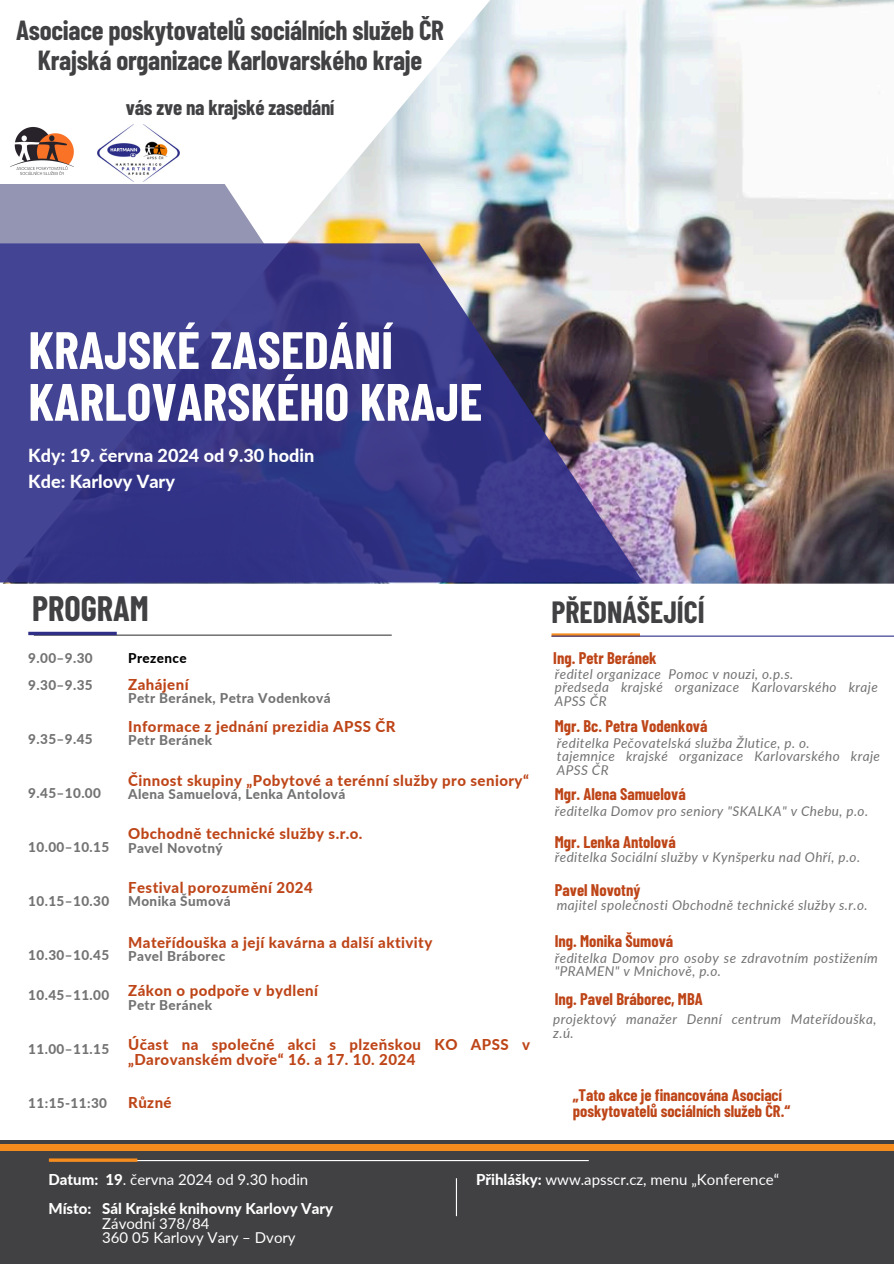
<style>
.page{position:relative;width:894px;height:1264px;background:#fff}
.page>*{position:absolute;margin:0;border:0;box-sizing:border-box;transform-origin:0 0}
.t1{font:700 52.5px/51.8px "Barlow Condensed";color:#fff}
.t2{font:700 34.5px "Barlow Condensed";color:#414042}
.t3{font:700 30px "Barlow Condensed";color:#414042}
.t4{font:700 27px/29.2px "Barlow Condensed";letter-spacing:-.01em;color:#414042;text-align:center}
.t5{font:700 21px "Barlow Condensed";letter-spacing:-.01em;color:#414042}
.t6{font:800 18px/25.8px "Lato";color:#fff}
.t7{font:700 16.5px "Barlow Condensed";color:#be4518}
.t8{font:700 16.35px/15.6px "Barlow Condensed";color:#be4518}
.t9{font:800 15px/14.4px "Lato";letter-spacing:.03em;color:#be4518}
.t10{font:15px "Lato";color:#fff}
.t11{font:800 15px "Lato";color:#fff}
.t12{font:italic 13.5px/13.5px "Lato";letter-spacing:.03em;color:#737373}
.t13{font:800 13.5px "Lato";letter-spacing:.03em;color:#737373}
.t14{font:800 13.5px "Lato";letter-spacing:.03em;color:#000}
.s1{font-weight:800}
</style>
<div class="page">
<img style="left:3px;top:0;width:890px;height:583px">
<svg style="left:0;top:184px;width:264px;height:59px;background:#9b9bb8"></svg>
<svg style="left:0;top:243px;width:642px;height:339px;background:#48468a"></svg>
<div style="left:0;top:1139px;width:893px;height:124px;background:#414042"></div>
<div style="left:0;top:1143px;width:893px;height:7px;background:#f68b1e"></div>
<hr style="left:34px;top:634px;width:357px;height:1px;background:#414042">
<svg style="left:28px;top:631px;width:89px;height:4px"></svg>
<hr style="left:51px;top:1159px;width:537px;height:2px;background:#fff">
<hr style="left:49px;top:1158px;width:88px;height:3px;background:#f68b1e">
<hr style="left:456px;top:1178px;width:1px;height:38px;background:#fff">
<img style="left:3px;top:119px;width:78px;height:63px">
<hr style="left:551px;top:633px;width:88px;height:3px;background:#f68b1e">
<hr style="left:551px;top:635px;width:342px;height:1px;background:#2f2f88">
<img style="left:97px;top:124px;width:82px;height:58px">
<h6 class="t4" style="left:16px;top:15px;width:429px">Asociace poskytovatelů sociálních služeb ČR<br>Krajská organizace Karlovarského kraje</h6>
<p class="t5" style="left:126px;top:94px;width:210px">vás zve na krajské zasedání</p>
<h3 class="t1" style="left:28px;top:322px;width:455px">KRAJSKÉ ZASEDÁNÍ<br>KARLOVARSKÉHO KRAJE</h3>
<h2 class="t6" style="left:28px;top:442px;width:287px">Kdy: 19. června 2024 od 9.30 hodin<br>Kde: Karlovy Vary</h2>
<p class="t2" style="left:32px;top:586px;width:118px">PROGRAM</p>
<p class="t3" style="left:551px;top:592px;width:155px">PŘEDNÁŠEJÍCÍ</p>
<p class="t13" style="left:28px;top:649px;width:66px">9.00–9.30</p>
<p class="t13" style="left:28px;top:676px;width:66px">9.30–9.35</p>
<p class="t7" style="left:553px;top:647px;width:105px">Ing. Petr Beránek</p>
<h6 class="t12" style="left:554px;top:667px;width:240px">ředitel organizace Pomoc v nouzi, o.p.s.</h6>
<p class="t12" style="left:554px;top:680px;width:324px">předseda krajské organizace Karlovarského kraje<br>APSS ČR</p>
<p class="t14" style="left:128px;top:649px;width:60px">Prezence</p>
<p class="t9" style="left:128px;top:677px;width:62px">Zahájení</p>
<p class="t13" style="left:128px;top:689px;width:204px">Petr Beránek, Petra Vodenková</p>
<p class="t9" style="left:128px;top:719px;width:269px">Informace z jednání prezidia APSS ČR</p>
<p class="t13" style="left:128px;top:731px;width:85px">Petr Beránek</p>
<p class="t9" style="left:128px;top:772px;width:402px">Činnost skupiny „Pobytové a terénní služby pro seniory“</p>
<p class="t13" style="left:128px;top:785px;width:219px">Alena Samuelová, Lenka Antolová</p>
<p class="t9" style="left:128px;top:826px;width:236px">Obchodně technické služby s.r.o.</p>
<p class="t13" style="left:128px;top:839px;width:96px">Pavel Novotný</p>
<p class="t9" style="left:128px;top:880px;width:186px">Festival porozumění 2024</p>
<p class="t13" style="left:128px;top:893px;width:104px">Monika Šumová</p>
<p class="t9" style="left:128px;top:935px;width:306px">Mateřídouška a její kavárna a další aktivity</p>
<p class="t13" style="left:128px;top:948px;width:99px">Pavel Bráborec</p>
<p class="t9" style="left:128px;top:983px;width:191px">Zákon o podpoře v bydlení</p>
<h6 class="t13" style="left:128px;top:996px;width:85px">Petr Beránek</h6>
<p class="t9" style="left:128px;top:1037px;width:403px">Účast na společné akci s plzeňskou KO APSS v „Darovanském dvoře“ 16. a 17. 10. 2024</p>
<p class="t9" style="left:128px;top:1094px;width:45px">Různé</p>
<p class="t7" style="left:554px;top:716px;width:154px">Mgr. Bc. Petra Vodenková</p>
<p class="t12" style="left:556px;top:735px;width:254px">ředitelka Pečovatelská služba Žlutice, p. o.</p>
<p class="t12" style="left:556px;top:749px;width:324px">tajemnice krajské organizace Karlovarského kraje<br>APSS ČR</p>
<p class="t13" style="left:28px;top:730px;width:66px">9.35–9.45</p>
<p class="t13" style="left:28px;top:784px;width:74px">9.45–10.00</p>
<p class="t7" style="left:554px;top:783px;width:132px">Mgr. Alena Samuelová</p>
<p class="t12" style="left:554px;top:804px;width:315px">ředitelka Domov pro seniory "SKALKA" v Chebu, p.o.</p>
<h6 class="t7" style="left:554px;top:831px;width:122px">Mgr. Lenka Antolová</h6>
<p class="t12" style="left:554px;top:850px;width:307px">ředitelka Sociální služby v Kynšperku nad Ohří, p.o.</p>
<p class="t13" style="left:28px;top:838px;width:82px">10.00–10.15</p>
<p class="t7" style="left:554px;top:879px;width:87px">Pavel Novotný</p>
<h6 class="t12" style="left:556px;top:898px;width:312px">majitel společnosti Obchodně technické služby s.r.o.</h6>
<p class="t7" style="left:554px;top:930px;width:120px">Ing. Monika Šumová</p>
<p class="t13" style="left:28px;top:892px;width:82px">10.15–10.30</p>
<p class="t13" style="left:28px;top:946px;width:82px">10.30–10.45</p>
<p class="t13" style="left:28px;top:986px;width:82px">10.45–11.00</p>
<p class="t12" style="left:554px;top:950px;width:324px">ředitelka Domov pro osoby se zdravotním postižením "PRAMEN" v Mnichově, p.o.</p>
<p class="t12" style="left:553px;top:1012px;width:324px">projektový manažer Denní centrum Mateřídouška, z.ú.</p>
<h6 class="t7" style="left:554px;top:988px;width:149px">Ing. Pavel Bráborec, MBA</h6>
<p class="t13" style="left:28px;top:1040px;width:82px">11.00–11.15</p>
<h6 class="t8" style="left:572px;top:1086px;width:219px">„Tato akce je financována Asociací poskytovatelů sociálních služeb ČR.“</h6>
<p class="t13" style="left:28px;top:1094px;width:80px">11:15-11:30</p>
<h5 class="t10" style="left:48px;top:1169px;width:261px"><span class="s1">Datum: 19</span>. června 2024 od 9.30 hodin</h5>
<p class="t11" style="left:48px;top:1199px;width:286px">Místo: Sál Krajské knihovny Karlovy Vary</p>
<h1 class="t10" style="left:102px;top:1213px;width:109px">Závodní 378/84</h1>
<h6 class="t10" style="left:102px;top:1228px;width:195px">360 05 Karlovy Vary – Dvory</h6>
<h6 class="t10" style="left:476px;top:1170px;width:304px"><span class="s1">Přihlášky:</span> www.apsscr.cz, menu „Konference“</h6>
</div>
